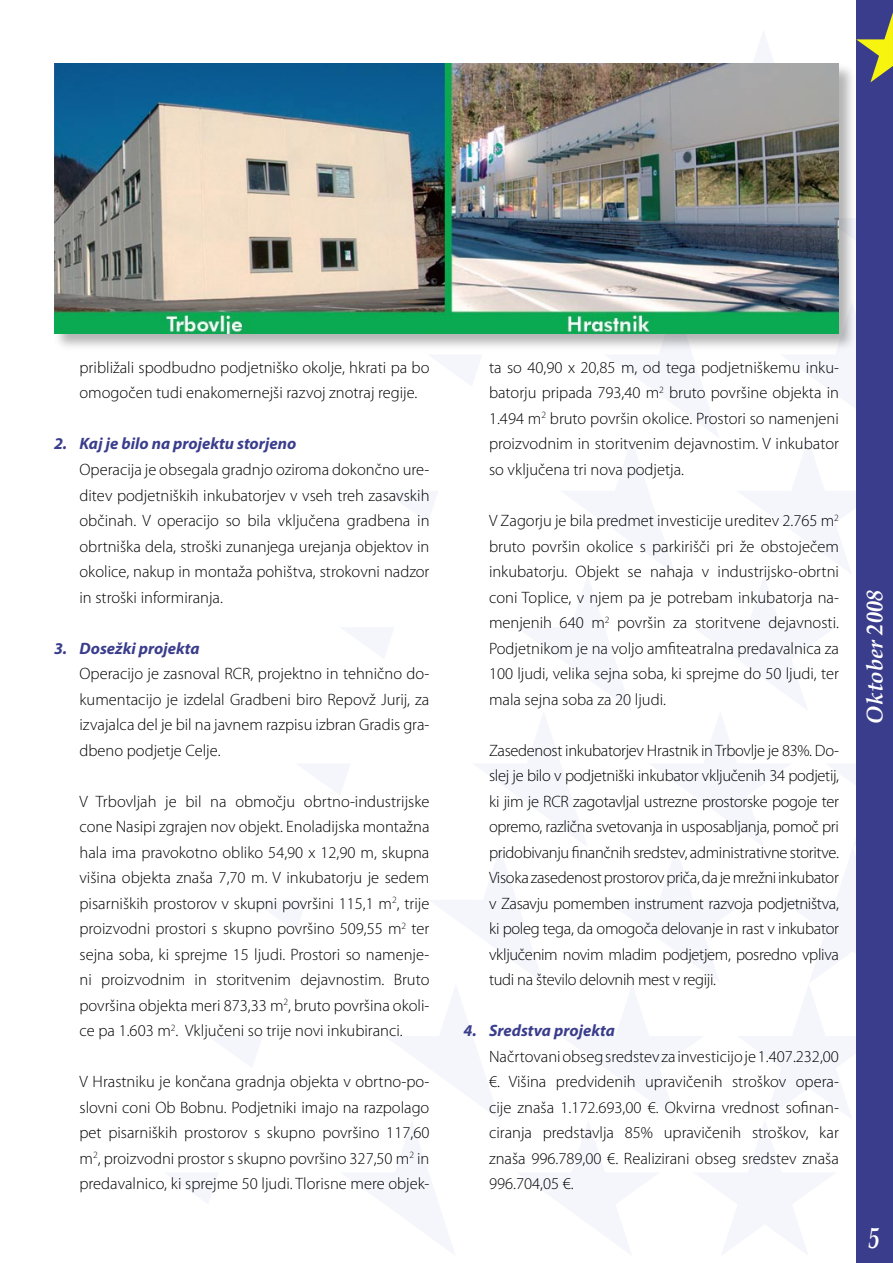
<style>
.page{position:relative;width:893px;height:1263px;background:#fff}
.page>*{position:absolute;margin:0;border:0;box-sizing:border-box;transform-origin:0 0}
.t1{font:italic 700 29.25px "Book Antiqua";color:#fff;scale:.77 1}
.t2{font:italic 700 22.5px "Book Antiqua";color:#fff}
.Paragraph_Style_5{font:300 16.5px/25.5px "Myriad Pro";color:#000;text-align:justify}
.Paragraph_Style_5-2{font:italic 700 16.5px "Myriad Pro";color:#3a3d8c}
</style>
<div class="page">
<div style="left:856px;top:12px;width:37px;height:1244px;background:#3a3d8c"></div>
<div style="left:52px;top:62px;width:807px;height:291px;background:#000;opacity:.3"></div>
<img style="left:54px;top:64px;width:784px;height:269px">
<p class="Paragraph_Style_5" style="left:80px;top:355px;width:351px">približali spodbudno podjetniško okolje, hkrati pa bo omogočen tudi enakomernejši razvoj znotraj regije.</p>
<p class="Paragraph_Style_5-2" style="left:54px;top:435px;width:244px">2. Kaj je bilo na projektu storjeno</p>
<p class="Paragraph_Style_5" style="left:80px;top:457px;width:351px">Operacija je obsegala gradnjo oziroma dokončno ure&shy;ditev podjetniških inkubatorjev v vseh treh zasavskih občinah. V operacijo so bila vključena gradbena in obrtniška dela, stroški zunanjega urejanja objektov in okolice, nakup in montaža pohištva, strokovni nadzor in stroški informiranja.</p>
<p class="Paragraph_Style_5-2" style="left:54px;top:639px;width:147px">3. Dosežki projekta</p>
<p class="Paragraph_Style_5" style="left:80px;top:661px;width:351px">Operacijo je zasnoval RCR, projektno in tehnično do&shy;kumentacijo je izdelal Gradbeni biro Repovž Jurij, za izvajalca del je bil na javnem razpisu izbran Gradis gra&shy;dbeno podjetje Celje.</p>
<p class="Paragraph_Style_5" style="left:80px;top:789px;width:351px">V Trbovljah je bil na območju obrtno-industrijske cone Nasipi zgrajen nov objekt. Enoladijska montažna hala ima pravokotno obliko 54,90 x 12,90 m, skupna višina objekta znaša 7,70 m. V inkubatorju je sedem pisarniških prostorov v skupni površini 115,1 m<sup>2</sup>, trije proizvodni prostori s skupno površino 509,55 m<sup>2</sup> ter sejna soba, ki sprejme 15 ljudi. Prostori so namenje&shy;ni proizvodnim in storitvenim dejavnostim. Bruto površina objekta meri 873,33 m<sup>2</sup>, bruto površina okoli&shy;ce pa 1.603 m<sup>2</sup>. Vključeni so trije novi inkubiranci.</p>
<p class="Paragraph_Style_5" style="left:80px;top:1069px;width:351px">V Hrastniku je končana gradnja objekta v obrtno-po&shy;slovni coni Ob Bobnu. Podjetniki imajo na razpolago pet pisarniških prostorov s skupno površino 117,60 m<sup>2</sup>, proizvodni prostor s skupno površino 327,50 m<sup>2</sup> in predavalnico, ki sprejme 50 ljudi. Tlorisne mere objek-</p>
<p class="Paragraph_Style_5" style="left:489px;top:355px;width:351px">ta so 40,90 x 20,85 m, od tega podjetniškemu inku&shy;batorju pripada 793,40 m<sup>2</sup> bruto površine objekta in 1.494 m<sup>2</sup> bruto površin okolice. Prostori so namenjeni proizvodnim in storitvenim dejavnostim. V inkubator so vključena tri nova podjetja.</p>
<p class="Paragraph_Style_5" style="left:489px;top:508px;width:351px">V Zagorju je bila predmet investicije ureditev 2.765 m<sup>2 </sup>bruto površin okolice s parkirišči pri že obstoječem inkubatorju. Objekt se nahaja v industrijsko-obrtni coni Toplice, v njem pa je potrebam inkubatorja na&shy;menjenih 640 m<sup>2</sup> površin za storitvene dejavnosti.<br>Podjetnikom je na voljo amfiteatralna predavalnica za 100 ljudi, velika sejna soba, ki sprejme do 50 ljudi, ter mala sejna soba za 20 ljudi.</p>
<p class="Paragraph_Style_5" style="left:489px;top:738px;width:351px">Zasedenost inkubatorjev Hrastnik in Trbovlje je 83%. Do&shy;slej je bilo v podjetniški inkubator vključenih 34 podjetij, ki jim je RCR zagotavljal ustrezne prostorske pogoje ter opremo, različna svetovanja in usposabljanja, pomoč pri pridobivanju finančnih sredstev, administrativne storitve.<br>Visoka zasedenost prostorov priča, da je mrežni inkubator v Zasavju pomemben instrument razvoja podjetništva, ki poleg tega, da omogoča delovanje in rast v inkubator vključenim novim mladim podjetjem, posredno vpliva tudi na število delovnih mest v regiji.</p>
<p class="Paragraph_Style_5-2" style="left:463px;top:1022px;width:153px">4. Sredstva projekta</p>
<p class="Paragraph_Style_5" style="left:489px;top:1044px;width:351px">Načrtovani obseg sredstev za investicijo je 1.407.232,00 €. Višina predvidenih upravičenih stroškov opera&shy;cije znaša 1.172.693,00 €. Okvirna vrednost sofinan&shy;ciranja predstavlja 85% upravičenih stroškov, kar znaša 996.789,00 €. Realizirani obseg sredstev znaša 996.704,05 €.</p>
<h2 class="t2" style="left:859px;top:724px;width:155px;rotate:-90deg">September 2008</h2>
<h2 class="t2" style="left:859px;top:724px;width:135px;rotate:-90deg">Oktober 2008</h2>
<h1 class="t1" style="left:868px;top:1218px;width:16px">5</h1>
</div>
